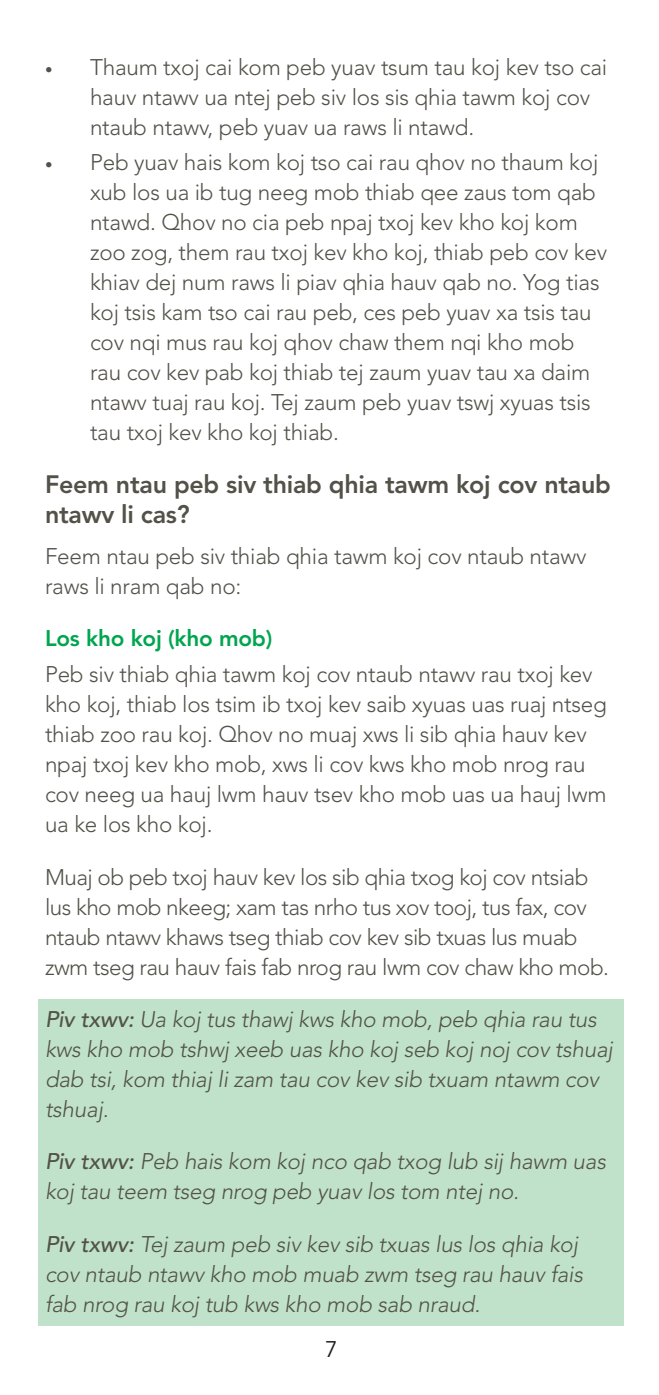
<style>
.page{position:relative;width:659px;height:1395px;background:#fff}
.page>*{position:absolute;margin:0;border:0;box-sizing:border-box;transform-origin:0 0}
.t1{font:800 25px/30px "Avenir";letter-spacing:-.01em;color:#535249}
.t2{font:300 22.5px/30px "Avenir";letter-spacing:-.01em;color:#535249}
.t3{font:italic 300 22.5px/30px "Avenir";letter-spacing:-.01em;color:#535249}
.t4{font:800 22.5px "Avenir";letter-spacing:-.01em;color:#00a54f}
.t5{font:22.5px "Avenir";color:#231f20}
.s1{font-size:15px}
.s2{font-weight:500}
</style>
<div class="page">
<div style="left:39px;top:999px;width:585px;height:326px;background:#c0e2ca"></div>
<p class="t2" style="left:90px;top:52px;width:519px;text-indent:-45px"><span class="s1">•</span> Thaum txoj cai kom peb yuav tsum tau koj kev tso cai hauv ntawv ua ntej peb siv los sis qhia tawm koj cov ntaub ntawv, peb yuav ua raws li ntawd.</p>
<p class="t2" style="left:90px;top:147px;width:519px;text-indent:-45px"><span class="s1">•</span> Peb yuav hais kom koj tso cai rau qhov no thaum koj xub los ua ib tug neeg mob thiab qee zaus tom qab ntawd. Qhov no cia peb npaj txoj kev kho koj kom zoo zog, them rau txoj kev kho koj, thiab peb cov kev khiav dej num raws li piav qhia hauv qab no. Yog tias koj tsis kam tso cai rau peb, ces peb yuav xa tsis tau cov nqi mus rau koj qhov chaw them nqi kho mob rau cov kev pab koj thiab tej zaum yuav tau xa daim ntawv tuaj rau koj. Tej zaum peb yuav tswj xyuas tsis tau txoj kev kho koj thiab.</p>
<p class="t1" style="left:45px;top:469px;width:567px">Feem ntau peb siv thiab qhia tawm koj cov ntaub ntawv li cas?</p>
<p class="t2" style="left:45px;top:541px;width:543px">Feem ntau peb siv thiab qhia tawm koj cov ntaub ntawv raws li nram qab no:</p>
<p class="t4" style="left:45px;top:625px;width:229px">Los kho koj (kho mob)</p>
<p class="t2" style="left:45px;top:659px;width:563px">Peb siv thiab qhia tawm koj cov ntaub ntawv rau txoj kev kho koj, thiab los tsim ib txoj kev saib xyuas uas ruaj ntseg thiab zoo rau koj. Qhov no muaj xws li sib qhia hauv kev npaj txoj kev kho mob, xws li cov kws kho mob nrog rau cov neeg ua hauj lwm hauv tsev kho mob uas ua hauj lwm ua ke los kho koj.</p>
<p class="t2" style="left:45px;top:862px;width:565px">Muaj ob peb txoj hauv kev los sib qhia txog koj cov ntsiab lus kho mob nkeeg; xam tas nrho tus xov tooj, tus fax, cov ntaub ntawv khaws tseg thiab cov kev sib txuas lus muab zwm tseg rau hauv fais fab nrog rau lwm cov chaw kho mob.</p>
<p class="t3" style="left:45px;top:1004px;width:569px"><span class="s2">Piv txwv:</span> Ua koj tus thawj kws kho mob, peb qhia rau tus kws kho mob tshwj xeeb uas kho koj seb koj noj cov tshuaj dab tsi, kom thiaj li zam tau cov kev sib txuam ntawm cov tshuaj.</p>
<p class="t3" style="left:45px;top:1147px;width:562px"><span class="s2">Piv txwv:</span> Peb hais kom koj nco qab txog lub sij hawm uas koj tau teem tseg nrog peb yuav los tom ntej no.</p>
<p class="t3" style="left:45px;top:1229px;width:539px"><span class="s2">Piv txwv:</span> Tej zaum peb siv kev sib txuas lus los qhia koj cov ntaub ntawv kho mob muab zwm tseg rau hauv fais fab nrog rau koj tub kws kho mob sab nraud.</p>
<p class="t5" style="left:325px;top:1336px;width:14px">7</p>
</div>
